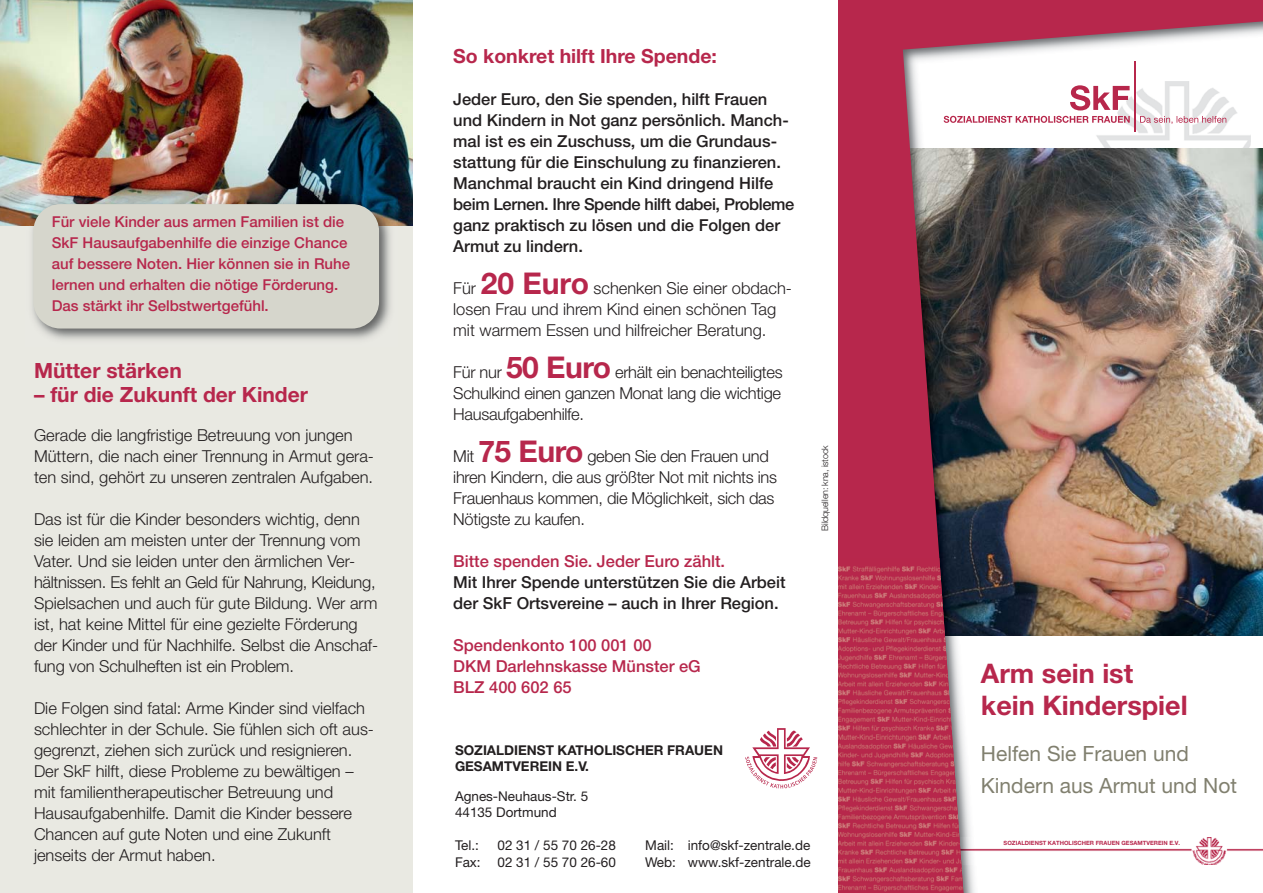
<style>
.page{position:relative;width:1263px;height:893px;background:#fff}
.page>*{position:absolute;margin:0;border:0;box-sizing:border-box;transform-origin:0 0}
.t1{font:700 27px/31.5px "Helvetica Neue";color:#b7274c}
.t2{font:21px/31.5px "Helvetica Neue";color:#81806f}
.t3{font:700 21px "Helvetica Neue";color:#b7274c}
.t4{font:700 19.5px "Helvetica Neue";color:#b7274c}
.t5{font:300 16.5px/21px "Helvetica Neue";color:#231f20}
.t6{font:500 16.5px/21px "Helvetica Neue";color:#231f20}
.t7{font:500 16.5px/21px "Helvetica Neue";color:#b7274c}
.t8{font:500 15px/21px "Helvetica Neue";color:#b7274c}
.t9{font:13.5px/16.5px "Helvetica Neue";color:#231f20}
.t10{font:700 13.5px/16.5px "Helvetica Neue";color:#231f20}
.t11{font:300 9px "Helvetica Neue";letter-spacing:-.015em;color:#231f20}
.t12{font:700 5.85px "Helvetica Neue";color:#b7274c}
.s1{font-weight:700;font-size:30px;color:#b7274c}
</style>
<div class="page">
<div style="left:0;top:0;width:412px;height:893px;background:#e9e9e2"></div>
<img style="left:0;top:0;width:412px;height:225px">
<img style="left:838px;top:0;width:425px;height:865px">
<img style="left:838px;top:558px;width:246px;height:335px">
<svg style="left:745px;top:728px;width:72px;height:60px"></svg>
<img style="left:25px;top:196px;width:372px;height:144px">
<div style="left:33px;top:204px;width:346px;height:125px;background:#d6d6cc"></div>
<div style="left:1003px;top:841px;width:186px;height:6px;background:#fff"></div>
<p class="t8" style="left:52px;top:213px;width:300px">Für viele Kinder aus armen Familien ist die SkF Hausaufgabenhilfe die einzige Chance auf bessere Noten. Hier können sie in Ruhe lernen und erhalten die nötige Förderung.<br>Das stärkt ihr Selbstwertgefühl.</p>
<p class="t3" style="left:34px;top:363px;width:149px">Mütter stärken</p>
<p class="t3" style="left:34px;top:387px;width:275px">– für die Zukunft der Kinder</p>
<p class="t5" style="left:34px;top:426px;width:342px">Gerade die langfristige Betreuung von jungen<br>Müttern, die nach einer Trennung in Armut gera&shy;ten sind, gehört zu unseren zentralen Aufgaben.</p>
<p class="t5" style="left:34px;top:510px;width:346px">Das ist für die Kinder besonders wichtig, denn sie leiden am meisten unter der Trennung vom Vater. Und sie leiden unter den ärmlichen Ver&shy;hält nissen. Es fehlt an Geld für Nahrung, Kleidung, Spielsachen und auch für gute Bildung. Wer arm ist, hat keine Mittel für eine gezielte Förderung der Kinder und für Nachhilfe. Selbst die Anschaf&shy;fung von Schulheften ist ein Problem.</p>
<p class="t5" style="left:34px;top:699px;width:342px">Die Folgen sind fatal: Arme Kinder sind vielfach schlechter in der Schule. Sie fühlen sich oft aus - gegrenzt, ziehen sich zurück und resignieren.<br>Der SkF hilft, diese Probleme zu bewältigen – mit familientherapeutischer Betreuung und Hausaufgabenhilfe. Damit die Kinder bessere Chancen auf gute Noten und eine Zukunft jenseits der Armut haben.</p>
<p class="t4" style="left:453px;top:49px;width:265px">So konkret hilft Ihre Spende:</p>
<p class="t6" style="left:453px;top:90px;width:343px">Jeder Euro, den Sie spenden, hilft Frauen und Kindern in Not ganz persönlich. Manch&shy;mal ist es ein Zuschuss, um die Grundaus&shy;stattung für die Einschulung zu finanzieren.<br>Manchmal braucht ein Kind dringend Hilfe beim Lernen. Ihre Spende hilft dabei, Probleme ganz praktisch zu lösen und die Folgen der Armut zu lindern.</p>
<p class="t5" style="left:453px;top:279px;width:340px">Für <span class="s1">20 Euro</span> schenken Sie einer obdach&shy;losen Frau und ihrem Kind einen schönen Tag mit warmem Essen und hilfreicher Beratung.</p>
<p class="t5" style="left:453px;top:363px;width:331px;text-align:justify">Für nur <span class="s1">50 Euro</span> erhält ein benachteiligtes Schulkind einen ganzen Monat lang die wichtige Hausaufgabenhilfe.</p>
<p class="t5" style="left:453px;top:447px;width:325px">Mit <span class="s1">75 Euro</span> geben Sie den Frauen und ihren Kindern, die aus größter Not mit nichts ins Frauenhaus kommen, die Möglichkeit, sich das Nötigste zu kaufen.</p>
<p class="t7" style="left:453px;top:552px;width:273px">Bitte spenden Sie. Jeder Euro zählt.</p>
<p class="t6" style="left:453px;top:573px;width:334px">Mit Ihrer Spende unterstützen Sie die Arbeit der SkF Ortsvereine – auch in Ihrer Region.</p>
<p class="t7" style="left:453px;top:636px;width:249px">Spendenkonto 100 001 00<br>DKM Darlehnskasse Münster eG<br>BLZ 400 602 65</p>
<p class="t11" style="left:822px;top:531px;width:87px;rotate:-90deg">Bildquellen: kna, istock</p>
<p class="t10" style="left:455px;top:743px;width:269px">SOZIALDIENST KATHOLISCHER FRAUEN<br>GESAMTVEREIN E.V.</p>
<p class="t9" style="left:455px;top:789px;width:135px">Agnes-Neuhaus-Str. 5<br>44135 Dortmund</p>
<p class="t9" style="left:455px;top:839px;width:25px">Tel.:</p>
<p class="t9" style="left:455px;top:839px;width:162px;text-align:right">02 31 / 55 70 26-28<br>Fax: 02 31 / 55 70 26-60</p>
<p class="t9" style="left:645px;top:839px;width:167px">Mail: info@skf-zentrale.de<br>Web: www.skf-zentrale.de</p>
<h1 class="t1" style="left:981px;top:660px;width:208px">Arm sein ist kein Kinderspiel</h1>
<p class="t2" style="left:981px;top:740px;width:258px">Helfen Sie Frauen und<br>Kindern aus Armut und Not</p>
<p class="t12" style="left:1003px;top:841px;width:178px">SOZIALDIENST KATHOLISCHER FRAUEN GESAMTVEREIN E.V.</p>
</div>
